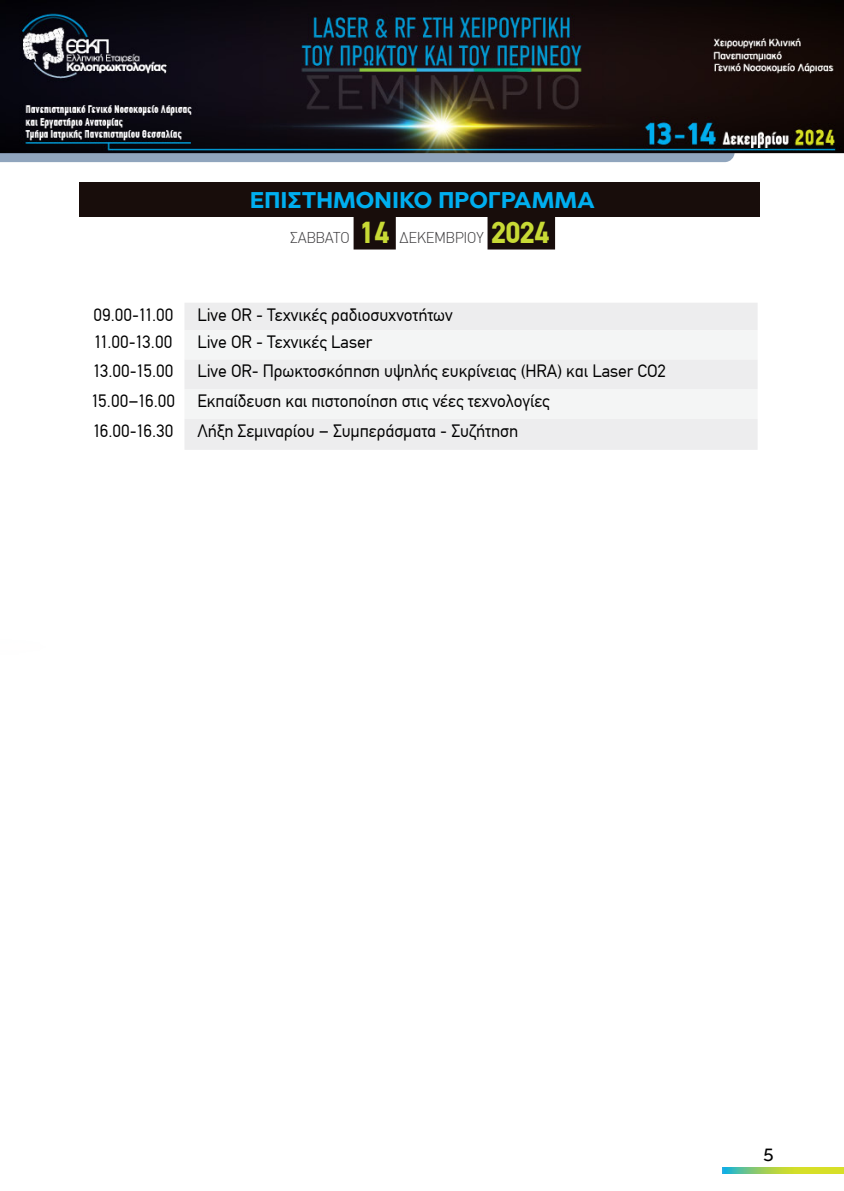
<style>
.page{position:relative;width:844px;height:1191px;background:#fff}
.page>*{position:absolute;margin:0;border:0;box-sizing:border-box;transform-origin:0 0}
.t1{font:700 22.75px "Abrade";letter-spacing:.01em;color:#00aeef}
.t2{font:500 21px "Abrade";color:#000}
.t3{font:17.5px "CF Din";letter-spacing:-.005em;color:#000}
.t4{font:300 15.4px "CF Din";color:#414042}
.s1{font-weight:700;font-size:29.57px;color:#c8da35}
</style>
<div class="page">
<img style="left:0;top:0;width:843px;height:1174px">
<svg style="left:0;top:0;width:734px;height:162px"></svg>
<svg style="left:722px;top:1167px;width:121px;height:6px"></svg>
<div style="left:0;top:1162px;width:121px;height:29px;background:#fff"></div>
<div style="left:79px;top:182px;width:680px;height:35px;background:#180d0b"></div>
<div style="left:184px;top:303px;width:573px;height:147px;background:#ededee"></div>
<div style="left:184px;top:330px;width:573px;height:89px;background:#f4f5f5"></div>
<div style="left:353px;top:216px;width:42px;height:33px;background:#180d0b"></div>
<div style="left:487px;top:216px;width:68px;height:33px;background:#180d0b"></div>
<h1 class="t1" style="left:250px;top:185px;width:346px">ΕΠΙΣΤΗΜΟΝΙΚΟ ΠΡΟΓΡΑΜΜΑ</h1>
<p class="t4" style="left:290px;top:231px;width:260px">ΣΑΒΒΑΤΟ <span class="s1">14</span> ΔΕΚΕΜΒΡΙΟΥ <span class="s1">2024</span></p>
<p class="t3" style="left:93px;top:306px;width:82px">09.00-11.00</p>
<p class="t3" style="left:197px;top:306px;width:257px">Live OR - Τεχνικές ραδιοσυχνοτήτων</p>
<p class="t3" style="left:94px;top:333px;width:79px">11.00-13.00</p>
<p class="t3" style="left:197px;top:333px;width:176px">Live OR - Τεχνικές Laser</p>
<p class="t3" style="left:93px;top:362px;width:82px">13.00-15.00</p>
<p class="t3" style="left:197px;top:362px;width:470px">Live OR- Πρωκτοσκόπηση υψηλής ευκρίνειας (HRA) και Laser CO2</p>
<p class="t3" style="left:92px;top:392px;width:85px">15.00–16.00</p>
<p class="t3" style="left:197px;top:392px;width:354px">Εκπαίδευση και πιστοποίηση στις νέες τεχνολογίες</p>
<p class="t3" style="left:93px;top:422px;width:82px">16.00-16.30</p>
<p class="t3" style="left:197px;top:422px;width:322px">Λήξη Σεμιναρίου – Συμπεράσματα - Συζήτηση</p>
<p class="t2" style="left:763px;top:1139px;width:12px">5</p>
</div>
